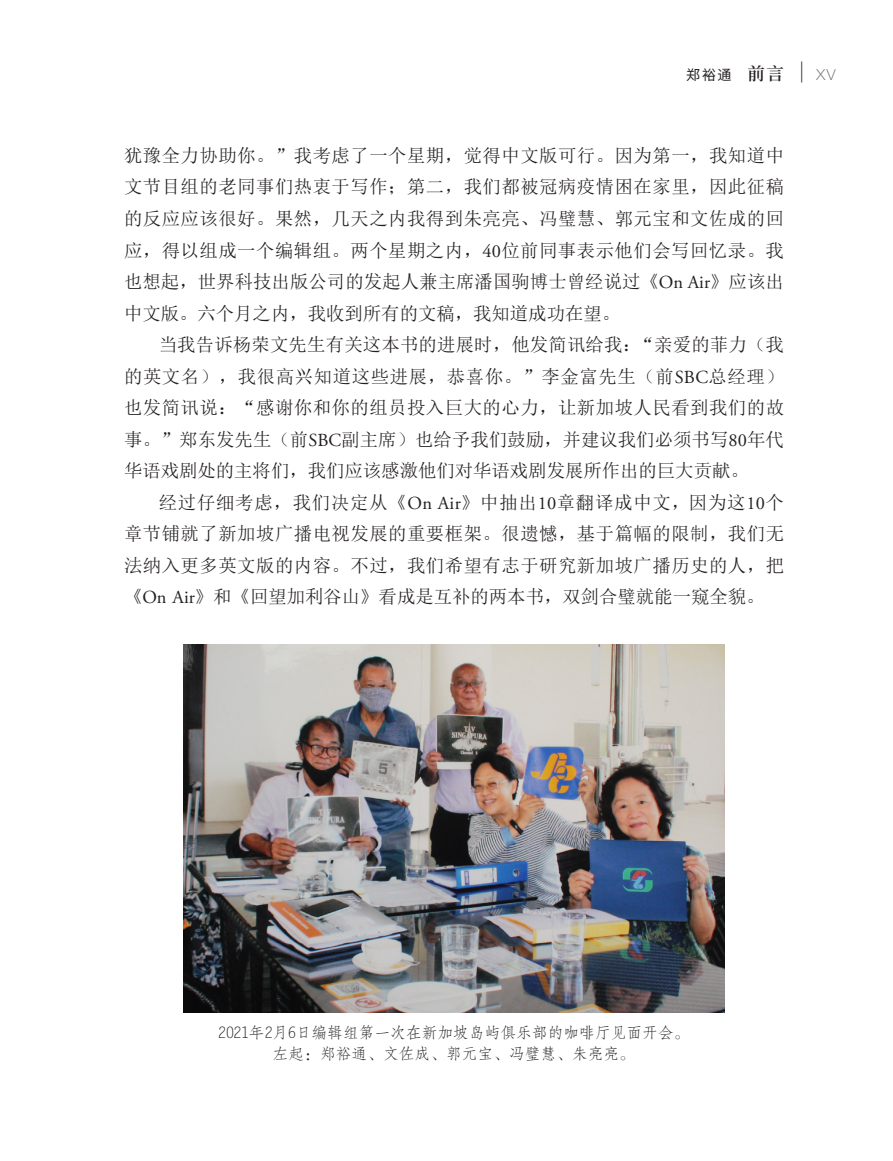
<style>
.page{position:relative;width:893px;height:1161px;background:#fff}
.page>*{position:absolute;margin:0;border:0;box-sizing:border-box;transform-origin:0 0}
.BT_SimSun_10_5_18{font:18.38px/31.5px "Sim Sun";color:#231f20;text-align:justify}
.Caption_9pt{font:15.75px/21px "FZFSJW GB1 0";color:#231f20;text-align:center}
.t1{font:14px "Noto Sans SC";color:#231f20}
.s1{font-family:"Noto Serif SC";font-weight:600;font-size:17.5px}
.s2{font-family:"Helvetica Neue LT Std";font-weight:100;font-size:21px}
.s3{font-family:"Helvetica Neue LT Std";font-weight:100;font-size:21px;color:#76787b}
.s4{font-family:"Adobe Garamond Pro"}
</style>
<div class="page">
<img style="left:184px;top:645px;width:540px;height:367px">
<p class="t1" style="left:686px;top:67px;width:151px">郑裕通 <span class="s1">前言</span> <span class="s2">|</span> <span class="s3">xv</span></p>
<p class="BT_SimSun_10_5_18" style="left:124px;top:140px;width:661px">犹豫全力协助你。”我考虑了一个星期，觉得中文版可行。因为第一，我知道中文节目组的老同事们热衷于写作；第二，我们都被冠病疫情困在家里，因此征稿的反应应该很好。果然，几天之内我得到朱亮亮、冯璧慧、郭元宝和文佐成的回应，得以组成一个编辑组。两个星期之内，<span class="s4">40</span>位前同事表示他们会写回忆录。我也想起，世界科技出版公司的发起人兼主席潘国驹博士曾经说过《<span class="s4">On Air</span>》应该出中文版。六个月之内，我收到所有的文稿，我知道成功在望。</p>
<p class="BT_SimSun_10_5_18" style="left:124px;top:329px;width:661px;text-indent:35px">当我告诉杨荣文先生有关这本书的进展时，他发简讯给我：“亲爱的菲力（我的英文名），我很高兴知道这些进展，恭喜你。”李金富先生（前<span class="s4">SBC</span>总经理）也发简讯说：“感谢你和你的组员投入巨大的心力，让新加坡人民看到我们的故事。”郑东发先生（前<span class="s4">SBC</span>副主席）也给予我们鼓励，并建议我们必须书写<span class="s4">80</span>年代华语戏剧处的主将们，我们应该感激他们对华语戏剧发展所作出的巨大贡献。</p>
<p class="BT_SimSun_10_5_18" style="left:124px;top:486px;width:661px;text-indent:35px">经过仔细考虑，我们决定从《<span class="s4">On Air</span>》中抽出<span class="s4">10</span>章翻译成中文，因为这<span class="s4">10</span>个章节铺就了新加坡广播电视发展的重要框架。很遗憾，基于篇幅的限制，我们无法纳入更多英文版的内容。不过，我们希望有志于研究新加坡广播历史的人，把《<span class="s4">On Air</span>》和《回望加利谷山》看成是互补的两本书，双剑合璧就能一窥全貌。</p>
<p class="Caption_9pt" style="left:218px;top:1023px;width:473px">2021年2月6日编辑组第一次在新加坡岛屿俱乐部的咖啡厅见面开会。左起：郑裕通、文佐成、郭元宝、冯璧慧、朱亮亮。</p>
</div>
